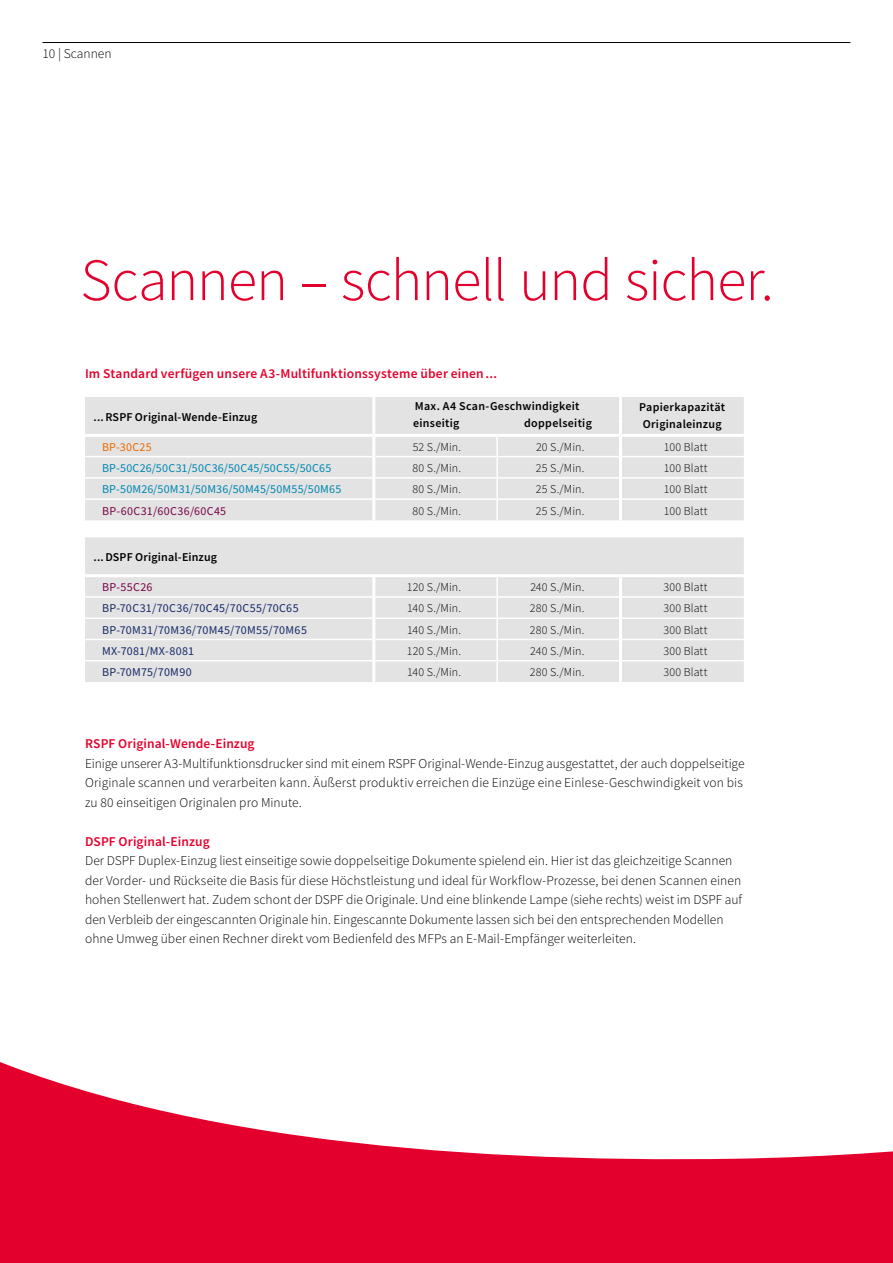
<style>
.page{position:relative;width:893px;height:1263px;background:#fff}
.page>*{position:absolute;margin:0;border:0;box-sizing:border-box;transform-origin:0 0}
.t1{font:300 60px "Source Sans Pro";letter-spacing:-.015em;color:#e4002c}
.t2{font:300 13.5px/19.5px "Source Sans Pro";letter-spacing:.005em;color:#000}
.t3{font:600 13.5px "Source Sans Pro";letter-spacing:.01em;color:#e4002c}
.t4{font:300 12px "Source Sans Pro";letter-spacing:.005em;color:#000}
.t5{font:600 12px "Source Sans Pro";letter-spacing:.02em;color:#000}
.t6{font:12px "Source Sans Pro";letter-spacing:.025em;color:#152967}
.t7{font:12px "Source Sans Pro";letter-spacing:.02em;color:#0086b1}
.t8{font:12px "Source Sans Pro";letter-spacing:.03em;color:#760548}
.t9{font:12px "Source Sans Pro";letter-spacing:.025em;color:#ed6a00}
</style>
<div class="page">
<svg style="left:85px;top:397px;width:659px;height:285px;background:#e4e4e4"></svg>
<svg style="left:496px;top:437px;width:2px;height:19px"></svg>
<hr style="left:85px;top:456px;width:287px;height:1px;background:#fff">
<hr style="left:375px;top:456px;width:122px;height:1px;background:#fff">
<hr style="left:497px;top:456px;width:122px;height:1px;background:#fff">
<hr style="left:496px;top:457px;width:2px;height:20px;background:#fff">
<hr style="left:622px;top:456px;width:122px;height:1px;background:#fff">
<svg style="left:496px;top:479px;width:2px;height:19px"></svg>
<hr style="left:85px;top:498px;width:287px;height:2px;background:#fff">
<hr style="left:375px;top:498px;width:122px;height:2px;background:#fff">
<hr style="left:497px;top:498px;width:122px;height:2px;background:#fff">
<hr style="left:496px;top:500px;width:2px;height:20px;background:#fff">
<hr style="left:622px;top:498px;width:122px;height:2px;background:#fff">
<svg style="left:496px;top:577px;width:2px;height:40px"></svg>
<hr style="left:85px;top:617px;width:287px;height:2px;background:#fff">
<hr style="left:375px;top:617px;width:122px;height:2px;background:#fff">
<hr style="left:497px;top:617px;width:122px;height:2px;background:#fff">
<hr style="left:496px;top:619px;width:2px;height:20px;background:#fff">
<hr style="left:622px;top:617px;width:122px;height:2px;background:#fff">
<hr style="left:85px;top:639px;width:287px;height:1px;background:#fff">
<hr style="left:375px;top:639px;width:122px;height:1px;background:#fff">
<hr style="left:497px;top:639px;width:122px;height:1px;background:#fff">
<hr style="left:496px;top:640px;width:2px;height:20px;background:#fff">
<hr style="left:622px;top:639px;width:122px;height:1px;background:#fff">
<hr style="left:496px;top:661px;width:2px;height:21px;background:#fff">
<hr style="left:85px;top:477px;width:287px;height:2px;background:#fff">
<hr style="left:375px;top:477px;width:122px;height:2px;background:#fff">
<hr style="left:497px;top:477px;width:122px;height:2px;background:#fff">
<hr style="left:622px;top:477px;width:122px;height:2px;background:#fff">
<hr style="left:85px;top:596px;width:287px;height:2px;background:#fff">
<hr style="left:375px;top:596px;width:122px;height:2px;background:#fff">
<hr style="left:497px;top:596px;width:122px;height:2px;background:#fff">
<hr style="left:622px;top:596px;width:122px;height:2px;background:#fff">
<hr style="left:85px;top:660px;width:287px;height:1px;background:#fff">
<hr style="left:375px;top:660px;width:122px;height:1px;background:#fff">
<hr style="left:497px;top:660px;width:122px;height:1px;background:#fff">
<hr style="left:622px;top:660px;width:122px;height:1px;background:#fff">
<hr style="left:372px;top:397px;width:3px;height:21px;background:#fff">
<hr style="left:372px;top:418px;width:3px;height:16px;background:#fff">
<hr style="left:372px;top:437px;width:3px;height:20px;background:#fff">
<hr style="left:372px;top:457px;width:3px;height:21px;background:#fff">
<hr style="left:372px;top:478px;width:3px;height:21px;background:#fff">
<hr style="left:372px;top:499px;width:3px;height:21px;background:#fff">
<hr style="left:372px;top:577px;width:3px;height:20px;background:#fff">
<hr style="left:372px;top:597px;width:3px;height:21px;background:#fff">
<hr style="left:372px;top:618px;width:3px;height:21px;background:#fff">
<hr style="left:372px;top:639px;width:3px;height:22px;background:#fff">
<hr style="left:372px;top:661px;width:3px;height:21px;background:#fff">
<hr style="left:85px;top:434px;width:289px;height:3px;background:#fff">
<hr style="left:620px;top:434px;width:124px;height:3px;background:#fff">
<hr style="left:374px;top:434px;width:123px;height:3px;background:#fff">
<hr style="left:497px;top:434px;width:123px;height:3px;background:#fff">
<hr style="left:85px;top:574px;width:289px;height:3px;background:#fff">
<hr style="left:374px;top:574px;width:123px;height:3px;background:#fff">
<hr style="left:497px;top:574px;width:123px;height:3px;background:#fff">
<hr style="left:620px;top:574px;width:124px;height:3px;background:#fff">
<hr style="left:619px;top:397px;width:3px;height:21px;background:#fff">
<hr style="left:619px;top:418px;width:3px;height:16px;background:#fff">
<hr style="left:619px;top:437px;width:3px;height:20px;background:#fff">
<hr style="left:619px;top:457px;width:3px;height:21px;background:#fff">
<hr style="left:619px;top:478px;width:3px;height:21px;background:#fff">
<hr style="left:619px;top:499px;width:3px;height:21px;background:#fff">
<hr style="left:619px;top:577px;width:3px;height:20px;background:#fff">
<hr style="left:619px;top:597px;width:3px;height:21px;background:#fff">
<hr style="left:619px;top:618px;width:3px;height:21px;background:#fff">
<hr style="left:619px;top:639px;width:3px;height:22px;background:#fff">
<hr style="left:619px;top:661px;width:3px;height:21px;background:#fff">
<svg style="left:0;top:1062px;width:893px;height:201px;fill:#e4002c"></svg>
<hr style="left:43px;top:42px;width:807px;height:1px;background:#000">
<p class="t2" style="left:43px;top:44px;width:71px">10 | Scannen</p>
<h1 class="t1" style="left:80px;top:243px;width:695px">Scannen – schnell und sicher.</h1>
<p class="t3" style="left:85px;top:364px;width:414px">Im Standard verfügen unsere A3-Multifunktionssysteme über einen...</p>
<p class="t5" style="left:94px;top:409px;width:165px">...RSPF Original-Wende-Einzug</p>
<p class="t5" style="left:415px;top:398px;width:166px">Max. A4 Scan-Geschwindigkeit</p>
<p class="t5" style="left:639px;top:399px;width:88px">Papierkapazität</p>
<p class="t5" style="left:413px;top:415px;width:48px">einseitig</p>
<p class="t5" style="left:524px;top:415px;width:69px">doppelseitig</p>
<p class="t5" style="left:643px;top:416px;width:80px">Originaleinzug</p>
<p class="t9" style="left:102px;top:439px;width:51px">BP-30C25</p>
<p class="t4" style="left:413px;top:439px;width:50px">52 S./Min.</p>
<p class="t4" style="left:536px;top:439px;width:50px">20 S./Min.</p>
<p class="t4" style="left:664px;top:439px;width:45px">100 Blatt</p>
<p class="t7" style="left:102px;top:460px;width:231px">BP-50C26/50C31/50C36/50C45/50C55/50C65</p>
<p class="t4" style="left:413px;top:461px;width:50px">80 S./Min.</p>
<p class="t4" style="left:536px;top:461px;width:50px">25 S./Min.</p>
<p class="t4" style="left:664px;top:461px;width:45px">100 Blatt</p>
<p class="t7" style="left:102px;top:482px;width:241px">BP-50M26/50M31/50M36/50M45/50M55/50M65</p>
<p class="t4" style="left:413px;top:482px;width:50px">80 S./Min.</p>
<p class="t4" style="left:536px;top:482px;width:50px">25 S./Min.</p>
<p class="t4" style="left:664px;top:482px;width:45px">100 Blatt</p>
<p class="t8" style="left:102px;top:503px;width:126px">BP-60C31/60C36/60C45</p>
<p class="t4" style="left:413px;top:503px;width:50px">80 S./Min.</p>
<p class="t4" style="left:536px;top:503px;width:50px">25 S./Min.</p>
<p class="t4" style="left:664px;top:503px;width:45px">100 Blatt</p>
<p class="t5" style="left:94px;top:549px;width:125px">...DSPF Original-Einzug</p>
<p class="t8" style="left:102px;top:579px;width:52px">BP-55C26</p>
<p class="t4" style="left:407px;top:580px;width:56px">120 S./Min.</p>
<p class="t4" style="left:530px;top:580px;width:55px">240 S./Min.</p>
<p class="t4" style="left:663px;top:580px;width:46px">300 Blatt</p>
<p class="t6" style="left:102px;top:601px;width:198px">BP-70C31/70C36/70C45/70C55/70C65</p>
<p class="t4" style="left:407px;top:601px;width:55px">140 S./Min.</p>
<p class="t4" style="left:530px;top:601px;width:56px">280 S./Min.</p>
<p class="t4" style="left:663px;top:601px;width:46px">300 Blatt</p>
<p class="t6" style="left:102px;top:622px;width:206px">BP-70M31/70M36/70M45/70M55/70M65</p>
<p class="t4" style="left:407px;top:622px;width:55px">140 S./Min.</p>
<p class="t4" style="left:530px;top:622px;width:56px">280 S./Min.</p>
<p class="t4" style="left:663px;top:622px;width:46px">300 Blatt</p>
<p class="t6" style="left:102px;top:643px;width:94px">MX-7081/MX-8081</p>
<p class="t4" style="left:407px;top:643px;width:56px">120 S./Min.</p>
<p class="t4" style="left:530px;top:643px;width:55px">240 S./Min.</p>
<p class="t4" style="left:663px;top:643px;width:46px">300 Blatt</p>
<p class="t6" style="left:102px;top:664px;width:91px">BP-70M75/70M90</p>
<p class="t4" style="left:407px;top:665px;width:55px">140 S./Min.</p>
<p class="t4" style="left:530px;top:665px;width:56px">280 S./Min.</p>
<p class="t4" style="left:663px;top:665px;width:46px">300 Blatt</p>
<p class="t3" style="left:85px;top:735px;width:171px">RSPF Original-Wende-Einzug</p>
<p class="t2" style="left:85px;top:753px;width:661px">Einige unserer A3-Multifunktionsdrucker sind mit einem RSPF Original-Wende-Einzug ausgestattet, der auch doppelseitige<br>Originale scannen und verarbeiten kann. Äußerst produktiv erreichen die Einzüge eine Einlese-Geschwindigkeit von bis zu 80 einseitigen Originalen pro Minute.</p>
<p class="t3" style="left:85px;top:832px;width:126px">DSPF Original-Einzug</p>
<p class="t2" style="left:85px;top:851px;width:659px">Der DSPF Duplex-Einzug liest einseitige sowie doppelseitige Dokumente spielend ein. Hier ist das gleichzeitige Scannen der Vorder- und Rückseite die Basis für diese Höchstleistung und ideal für Workflow-Prozesse, bei denen Scannen einen hohen Stellenwert hat. Zudem schont der DSPF die Originale. Und eine blinkende Lampe (siehe rechts) weist im DSPF auf den Verbleib der eingescannten Originale hin. Eingescannte Dokumente lassen sich bei den entsprechenden Modellen ohne Umweg über einen Rechner direkt vom Bedienfeld des MFPs an E-Mail-Empfänger weiterleiten.</p>
</div>
